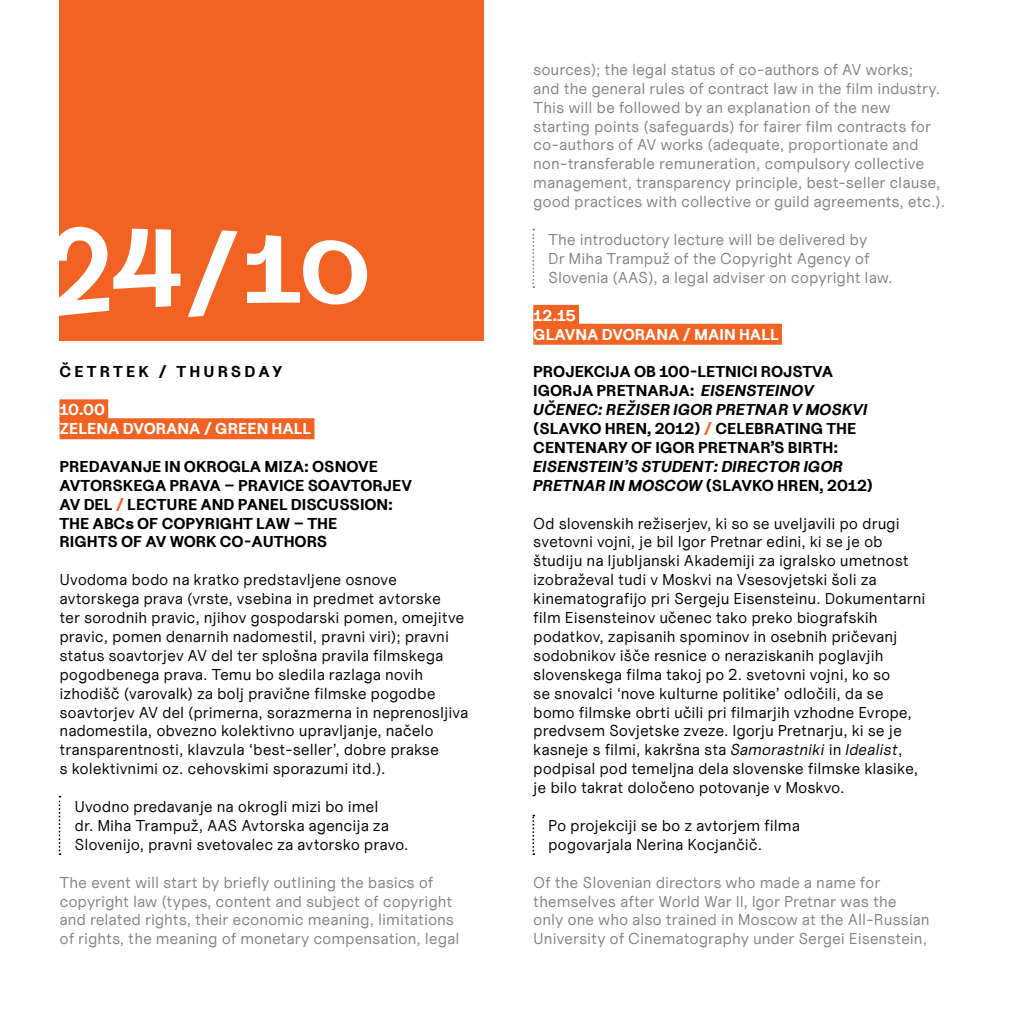
<style>
.page{position:relative;width:1017px;height:1017px;background:#fff}
.page>*{position:absolute;margin:0;border:0;box-sizing:border-box;transform-origin:0 0}
.t1{font:15.75px/18.9px "Uncut Sans Regular";letter-spacing:-.01em;color:#000}
.t2{font:15.75px/18.9px "Uncut Sans Regular";letter-spacing:-.01em;color:#808285}
.t3{font:15.75px/18.9px "Uncut Sans Bold";color:#000}
.t4{font:italic 15.75px/18.9px "Uncut Sans Bold";color:#000}
.t5{font:15.75px/18.9px "Uncut Sans Bold";color:#fff}
.t6{font:15.75px "Uncut Sans Bold";letter-spacing:.2em;color:#000}
.s1{color:#f26323}
.s2{font-style:italic}
.s3{font-style:normal}
</style>
<div class="page">
<div style="left:60px;top:399px;width:48px;height:21px;background:#f26323"></div>
<div style="left:60px;top:418px;width:254px;height:21px;background:#f26323"></div>
<svg style="left:59px;top:796px;width:2px;height:59px"></svg>
<svg style="left:532px;top:229px;width:2px;height:59px"></svg>
<div style="left:533px;top:305px;width:46px;height:21px;background:#f26323"></div>
<div style="left:533px;top:324px;width:249px;height:21px;background:#f26323"></div>
<svg style="left:532px;top:815px;width:2px;height:40px"></svg>
<div style="left:60px;top:0;width:424px;height:340px;background:#f26323"></div>
<svg style="left:59px;top:227px;width:121px;height:90px"></svg>
<svg style="left:188px;top:230px;width:50px;height:87px"></svg>
<svg style="left:247px;top:235px;width:120px;height:70px"></svg>
<p class="t6" style="left:60px;top:361px;width:224px">ČETRTEK / THURSDAY</p>
<p class="t5" style="left:60px;top:400px;width:253px">10.00<br>ZELENA DVORANA / GREEN HALL</p>
<p class="t3" style="left:60px;top:457px;width:354px">PREDAVANJE IN OKROGLA MIZA: OSNOVE AVTORSKEGA PRAVA – PRAVICE SOAVTORJEV AV DEL <span class="s1">/</span> LECTURE AND PANEL DISCUSSION:<br>THE ABCs OF COPYRIGHT LAW – THE<br>RIGHTS OF AV WORK CO-AUTHORS</p>
<p class="t1" style="left:60px;top:570px;width:410px">Uvodoma bodo na kratko predstavljene osnove avtorskega prava (vrste, vsebina in predmet avtorske<br>ter sorodnih pravic, njihov gospodarski pomen, omejitve pravic, pomen denarnih nadomestil, pravni viri); pravni status soavtorjev AV del ter splošna pravila filmskega pogodbenega prava. Temu bo sledila razlaga novih izhodišč (varovalk) za bolj pravične filmske pogodbe soavtorjev AV del (primerna, sorazmerna in neprenosljiva nadomestila, obvezno kolektivno upravljanje, načelo transparentnosti, klavzula ‘best-seller’, dobre prakse<br>s kolektivnimi oz. cehovskimi sporazumi itd.).</p>
<p class="t1" style="left:74px;top:797px;width:336px">Uvodno predavanje na okrogli mizi bo imel<br>dr. Miha Trampuž, AAS Avtorska agencija za<br>Slovenijo, pravni svetovalec za avtorsko pravo.</p>
<p class="t2" style="left:60px;top:873px;width:401px">The event will start by briefly outlining the basics of copyright law (types, content and subject of copyright and related rights, their economic meaning, limitations of rights, the meaning of monetary compensation, legal</p>
<p class="t2" style="left:533px;top:60px;width:413px">sources); the legal status of co-authors of AV works;<br>and the general rules of contract law in the film industry.<br>This will be followed by an explanation of the new starting points (safeguards) for fairer film contracts for co-authors of AV works (adequate, proportionate and non-transferable remuneration, compulsory collective management, transparency principle, best-seller clause, good practices with collective or guild agreements, etc.).</p>
<p class="t2" style="left:548px;top:230px;width:346px">The introductory lecture will be delivered by<br>Dr Miha Trampuž of the Copyright Agency of<br>Slovenia (AAS), a legal adviser on copyright law.</p>
<p class="t5" style="left:533px;top:305px;width:247px">12.15<br>GLAVNA DVORANA / MAIN HALL</p>
<p class="t3" style="left:533px;top:362px;width:336px">PROJEKCIJA OB 100-LETNICI ROJSTVA IGORJA PRETNARJA: <span class="s2">EISENSTEINOV UČENEC: REŽISER IGOR PRETNAR V MOSKVI </span>(SLAVKO HREN, 2012) <span class="s1">/</span> CELEBRATING THE CENTENARY OF IGOR PRETNAR’S BIRTH:</p>
<p class="t4" style="left:533px;top:457px;width:341px">EISENSTEIN’S STUDENT: DIRECTOR IGOR<br>PRETNAR IN MOSCOW <span class="s3">(SLAVKO HREN, 2012)</span></p>
<p class="t1" style="left:533px;top:514px;width:394px">Od slovenskih režiserjev, ki so se uveljavili po drugi svetovni vojni, je bil Igor Pretnar edini, ki se je ob študiju na ljubljanski Akademiji za igralsko umetnost izobraževal tudi v Moskvi na Vsesovjetski šoli za kinematografijo pri Sergeju Eisensteinu. Dokumentarni film Eisensteinov učenec tako preko biografskih podatkov, zapisanih spominov in osebnih pričevanj sodobnikov išče resnice o neraziskanih poglavjih slovenskega filma takoj po 2. svetovni vojni, ko so<br>se snovalci ‘nove kulturne politike’ odločili, da se bomo filmske obrti učili pri filmarjih vzhodne Evrope, predvsem Sovjetske zveze. Igorju Pretnarju, ki se je kasneje s filmi, kakršna sta <span class="s2">Samorastniki</span> in <span class="s2">Idealist</span>, podpisal pod temeljna dela slovenske filmske klasike, je bilo takrat določeno potovanje v Moskvo.</p>
<p class="t1" style="left:548px;top:816px;width:253px">Po projekciji se bo z avtorjem filma pogovarjala Nerina Kocjančič.</p>
<p class="t2" style="left:533px;top:873px;width:398px">Of the Slovenian directors who made a name for themselves after World War II, Igor Pretnar was the only one who also trained in Moscow at the All-Russian University of Cinematography under Sergei Eisenstein,</p>
</div>
